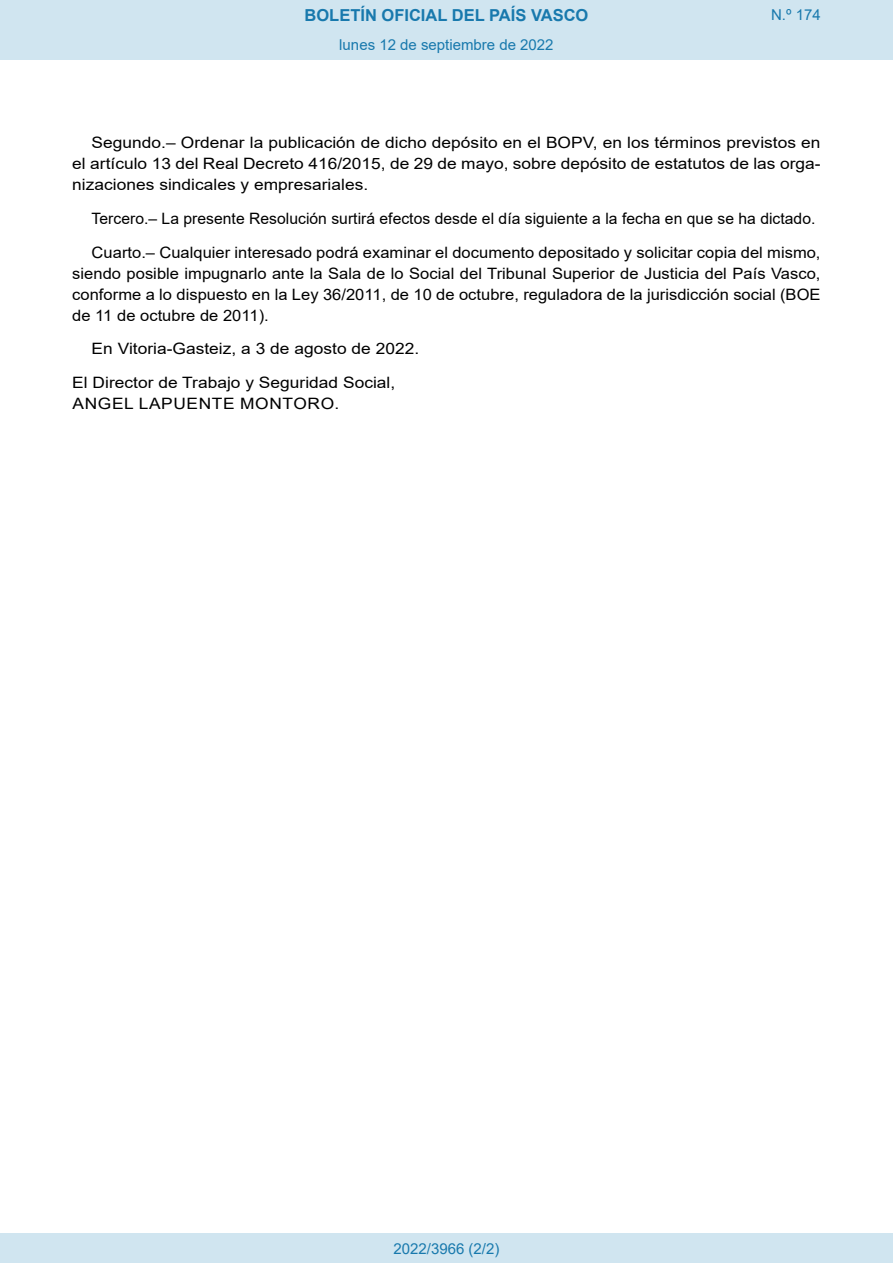
<style>
.page{position:relative;width:893px;height:1263px;background:#fff}
.page>*{position:absolute;margin:0;border:0;box-sizing:border-box;transform-origin:0 0}
.t1{font:700 16.5px "Arial";color:#1879ad}
.BOPVDetalle{font:15.6px/21px "Arial";color:#000;text-align:justify;scale:1.05 1}
.BOPVDetalle-2{font:15.6px/21px "Arial";color:#000;text-align:justify;scale:1.11 1}
.BOPVDetalle-3{font:15.6px "Arial";color:#000}
.BOPVFirmaPuesto{font:15.6px "Arial";color:#000;scale:1.11 1}
.BOPVFirmaLugFec{font:15.6px "Arial";color:#000;scale:1.11 1}
.BOPVFirmaNombre{font:15.6px "Arial";letter-spacing:.035em;color:#000;scale:1.11 1}
.Paginacion_Centro{font:15px "Arial";color:#1879ad}
</style>
<div class="page">
<div style="left:0;top:0;width:893px;height:60px;background:#d0e5f0"></div>
<div style="left:0;top:1233px;width:893px;height:30px;background:#d0e5f0"></div>
<p class="t1" style="left:305px;top:3px;width:285px">BOLETÍN OFICIAL DEL PAÍS VASCO</p>
<p class="Paginacion_Centro" style="left:339px;top:35px;width:216px">lunes 12 de septiembre de 2022</p>
<p class="Paginacion_Centro" style="left:771px;top:5px;width:51px">N.º 174</p>
<p class="BOPVDetalle-2" style="left:72px;top:132px;width:676px;text-indent:19px">Segundo.– Ordenar la publicación de dicho depósito en el BOPV, en los términos previstos en el artículo 13 del Real Decreto 416/2015, de 29 de mayo, sobre depósito de estatutos de las orga&shy;nizaciones sindicales y empresariales.</p>
<p class="BOPVDetalle-3" style="left:92px;top:208px;width:725px">Tercero.– La presente Resolución surtirá efectos desde el día siguiente a la fecha en que se ha dictado.</p>
<p class="BOPVDetalle" style="left:72px;top:242px;width:714px;text-indent:19px">Cuarto.– Cualquier interesado podrá examinar el documento depositado y solicitar copia del mismo, siendo posible impugnarlo ante la Sala de lo Social del Tribunal Superior de Justicia del País Vasco, conforme a lo dispuesto en la Ley 36/2011, de 10 de octubre, reguladora de la jurisdicción social (BOE de 11 de octubre de 2011).</p>
<p class="BOPVFirmaLugFec" style="left:92px;top:338px;width:297px">En Vitoria-Gasteiz, a 3 de agosto de 2022.</p>
<p class="BOPVFirmaPuesto" style="left:72px;top:372px;width:293px">El Director de Trabajo y Seguridad Social,</p>
<p class="BOPVFirmaNombre" style="left:73px;top:393px;width:242px">ANGEL LAPUENTE MONTORO.</p>
<p class="Paginacion_Centro" style="left:393px;top:1238px;width:107px">2022/3966 (2/2)</p>
</div>
